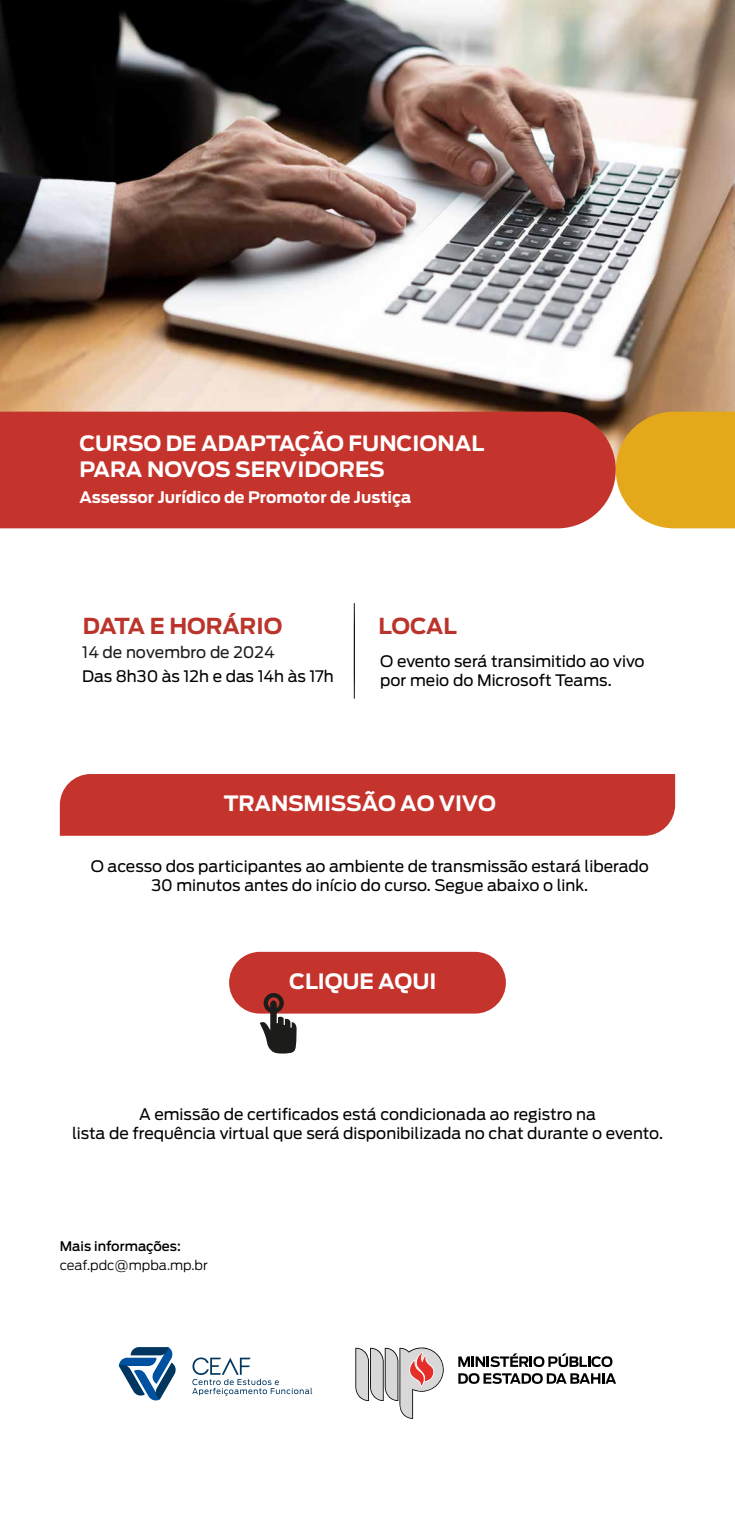
<style>
.page{position:relative;width:735px;height:1518px;background:#fff}
.page>*{position:absolute;margin:0;border:0;box-sizing:border-box;transform-origin:0 0}
.t1{font:700 21.88px "Antenna";color:#ba342b}
.t2{font:700 21px/26.2px "Antenna";letter-spacing:-.005em;color:#fff}
.t3{font:15.75px/18.9px "Antenna";color:#000;text-align:center}
.t4{font:700 15.75px "Antenna";color:#fff}
.t5{font:15.75px "Antenna";color:#1d1c1a}
.t6{font:300 13.12px "Antenna";color:#000}
.t7{font:500 13.12px "Antenna";color:#000}
</style>
<div class="page">
<img style="left:0;top:0;width:735px;height:411px">
<div style="left:0;top:411px;width:616px;height:117px;background:#c5342c"></div>
<svg style="left:616px;top:411px;width:119px;height:117px;background:#e1aa28"></svg>
<div style="left:60px;top:774px;width:615px;height:61px;background:#c5342c"></div>
<svg style="left:119px;top:1347px;width:57px;height:54px"></svg>
<svg style="left:192px;top:1357px;width:120px;height:38px"></svg>
<svg style="left:355px;top:1347px;width:89px;height:71px"></svg>
<svg style="left:458px;top:1353px;width:154px;height:13px"></svg>
<svg style="left:458px;top:1373px;width:158px;height:10px"></svg>
<svg style="left:354px;top:603px;width:1px;height:95px"></svg>
<div style="left:229px;top:951px;width:277px;height:62px;background:#c5342c;border-radius:31px"></div>
<svg style="left:260px;top:993px;width:37px;height:60px"></svg>
<h2 class="t2" style="left:79px;top:430px;width:406px">CURSO DE ADAPTAÇÃO FUNCIONAL<br>PARA NOVOS SERVIDORES</h2>
<p class="t4" style="left:79px;top:488px;width:334px">Assessor Jurídico de Promotor de Justiça</p>
<h1 class="t1" style="left:83px;top:612px;width:201px">DATA E HORÁRIO</h1>
<h1 class="t1" style="left:379px;top:612px;width:80px">LOCAL</h1>
<p class="t5" style="left:82px;top:642px;width:194px">14 de novembro de 2024</p>
<p class="t3" style="left:82px;top:666px;width:253px">Das 8h30 às 12h e das 14h às 17h</p>
<p class="t3" style="left:380px;top:652px;width:266px;text-align:left">O evento será transimitido ao vivo por meio do Microsoft Teams.</p>
<h2 class="t2" style="left:224px;top:790px;width:274px">TRANSMISSÃO AO VIVO</h2>
<p class="t3" style="left:91px;top:856px;width:560px">O acesso dos participantes ao ambiente de transmissão estará liberado<br>30 minutos antes do início do curso. Segue abaixo o link.</p>
<h2 class="t2" style="left:289px;top:968px;width:149px">CLIQUE AQUI</h2>
<p class="t3" style="left:72px;top:1104px;width:592px">A emissão de certificados está condicionada ao registro na<br>lista de frequência virtual que será disponibilizada no chat durante o evento.</p>
<p class="t7" style="left:60px;top:1237px;width:122px">Mais informações:</p>
<p class="t6" style="left:60px;top:1257px;width:149px">ceaf.pdc@mpba.mp.br</p>
</div>
